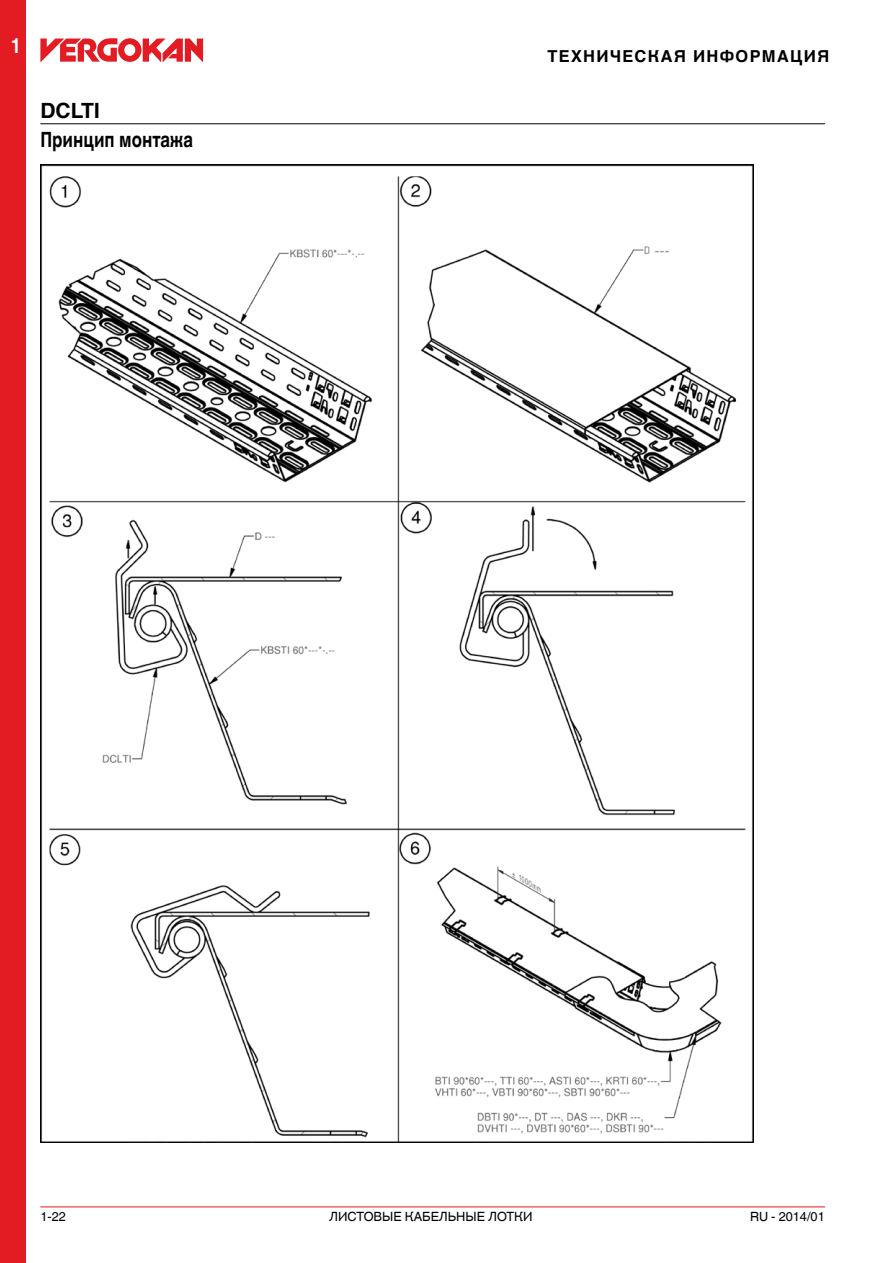
<style>
.page{position:relative;width:893px;height:1263px;background:#fff}
.page>*{position:absolute;margin:0;border:0;box-sizing:border-box;transform-origin:0 0}
.t1{font:700 21px/29.5px "Helvetica Linotype";color:#000}
.t2{font:700 21px "Helvetica Linotype";color:#fff;scale:.85 1}
.t3{font:700 16.5px "Helvetica Linotype";letter-spacing:.08em;color:#000}
.t4{font:12.75px "Helvetica Linotype";color:#000}
</style>
<div class="page">
<svg style="left:40px;top:38px;width:163px;height:24px"></svg>
<hr style="left:40px;top:1206px;width:785px;height:1px;background:#e31b23">
<div style="left:0;top:0;width:26px;height:1263px;background:#e31b23"></div>
<hr style="left:40px;top:123px;width:785px;height:1px;background:#000">
<img style="left:40px;top:164px;width:713px;height:978px">
<h1 class="t2" style="left:11px;top:34px;width:14px">1</h1>
<h1 class="t1" style="left:40px;top:96px;width:154px">DCLTI<br>Принцип монтажа</h1>
<p class="t3" style="left:547px;top:46px;width:89px">Техни ческая</p>
<p class="t3" style="left:693px;top:46px;width:15px">информа</p>
<p class="t3" style="left:790px;top:46px;width:27px">ция</p>
<p class="t4" style="left:40px;top:1209px;width:27px">1-22</p>
<p class="t4" style="left:329px;top:1209px;width:205px">ЛИСТОВЫЕ КАБЕЛЬНЫЕ ЛОТКИ</p>
<p class="t4" style="left:750px;top:1209px;width:76px">RU - 2014/01</p>
</div>
